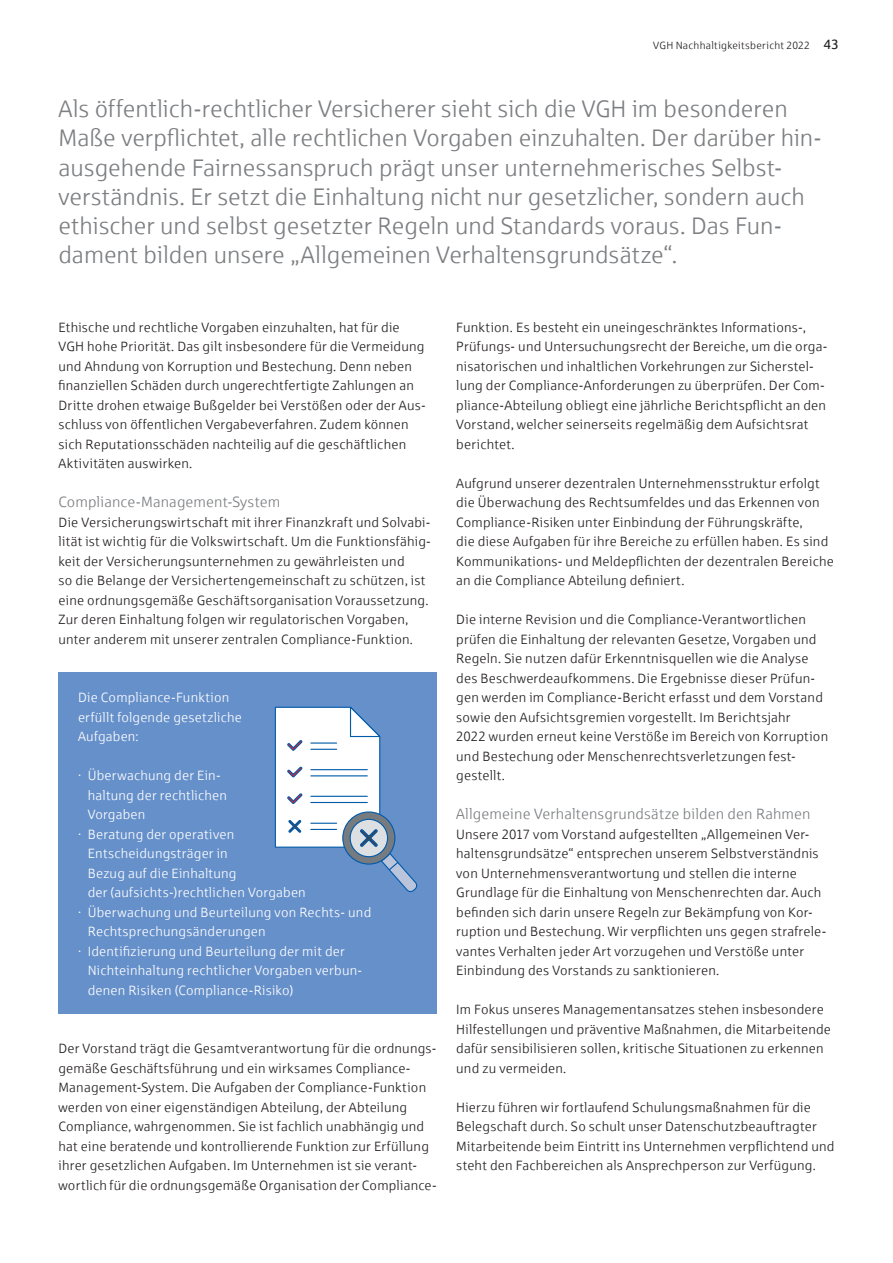
<style>
.page{position:relative;width:893px;height:1263px;background:#fff}
.page>*{position:absolute;margin:0;border:0;box-sizing:border-box;transform-origin:0 0}
.teaser{font:24px/29.2px "Sparkasse Lt";color:#7c7e81}
.subline{font:15px "Sparkasse Lt";letter-spacing:.01em;color:#7c7e81}
.copy{font:13.5px/19.5px "Sparkasse Lt";letter-spacing:.015em;color:#231f20}
.copy-2{font:13.5px/19.5px "Sparkasse Lt";letter-spacing:.015em;color:#fff}
.t1{font:10.5px "Sparkasse Lt";letter-spacing:.025em;color:#231f20}
.s1{font-family:"Sparkasse Rg";font-size:13.5px}
</style>
<div class="page">
<div style="left:58px;top:673px;width:379px;height:341px;background:#6690ca"></div>
<svg style="left:274px;top:706px;width:144px;height:186px"></svg>
<p class="t1" style="left:653px;top:39px;width:187px">VGH Nachhaltigkeitsbericht 2022 <span class="s1">43</span></p>
<p class="teaser" style="left:58px;top:94px;width:765px">Als öffentlich-rechtlicher Versicherer sieht sich die VGH im besonderen Maße verpflichtet, alle rechtlichen Vorgaben einzuhalten. Der darüber hin&shy;ausgehende Fairnessanspruch prägt unser unternehmerisches Selbst&shy;verständnis. Er setzt die Einhaltung nicht nur gesetzlicher, sondern auch ethischer und selbst gesetzter Regeln und Standards voraus. Das Fun&shy;dament bilden unsere „Allgemeinen Verhaltensgrundsätze“.</p>
<p class="copy" style="left:58px;top:317px;width:369px">Ethische und rechtliche Vorgaben einzuhalten, hat für die VGH hohe Priorität. Das gilt insbesondere für die Vermeidung und Ahndung von Korruption und Bestechung. Denn neben finanziellen Schäden durch ungerechtfertigte Zahlungen an Dritte drohen etwaige Bußgelder bei Verstößen oder der Aus&shy;schluss von öffentlichen Vergabeverfahren. Zudem können sich Reputationsschäden nachteilig auf die geschäftlichen Aktivitäten auswirken.</p>
<p class="subline" style="left:58px;top:493px;width:223px">Compliance-Management-System</p>
<p class="copy" style="left:58px;top:512px;width:374px">Die Versicherungswirtschaft mit ihrer Finanzkraft und Solvabi&shy;lität ist wichtig für die Volkswirtschaft. Um die Funktionsfähig&shy;keit der Versicherungsunternehmen zu gewährleisten und<br>so die Belange der Versichertengemeinschaft zu schützen, ist eine ordnungsgemäße Geschäftsorganisation Voraussetzung.<br>Zur deren Einhaltung folgen wir regulatorischen Vorgaben, unter anderem mit unserer zentralen Compliance-Funktion.</p>
<p class="copy-2" style="left:78px;top:687px;width:165px">Die Compliance-Funktion erfüllt folgende gesetzliche</p>
<p class="copy-2" style="left:78px;top:726px;width:62px">Aufgaben:</p>
<p class="copy-2" style="left:88px;top:765px;width:141px;text-indent:-10px">· Überwachung der Ein&shy;haltung der rechtlichen<br>Vorgaben</p>
<p class="copy-2" style="left:88px;top:824px;width:220px;text-indent:-10px">· Beratung der operativen<br>Entscheidungsträger in<br>Bezug auf die Einhaltung<br>der (aufsichts-)rechtlichen Vorgaben</p>
<p class="copy-2" style="left:88px;top:902px;width:285px;text-indent:-10px">· Überwachung und Beurteilung von Rechts- und<br>Rechtsprechungsänderungen</p>
<p class="copy-2" style="left:88px;top:941px;width:276px;text-indent:-10px">· Identifizierung und Beurteilung der mit der<br>Nichteinhaltung rechtlicher Vorgaben verbun&shy;denen Risiken (Compliance-Risiko)</p>
<p class="copy" style="left:58px;top:1038px;width:380px">Der Vorstand trägt die Gesamtverantwortung für die ordnungs&shy;gemäße Geschäftsführung und ein wirksames Compliance-Management-System. Die Aufgaben der Compliance-Funktion werden von einer eigenständigen Abteilung, der Abteilung Compliance, wahrgenommen. Sie ist fachlich unabhängig und hat eine beratende und kontrollierende Funktion zur Erfüllung ihrer gesetzlichen Aufgaben. Im Unternehmen ist sie verant&shy;wortlich für die ordnungsgemäße Organisation der Compliance-</p>
<p class="copy" style="left:456px;top:317px;width:373px">Funktion. Es besteht ein uneingeschränktes Informations-, Prüfungs- und Untersuchungsrecht der Bereiche, um die orga&shy;nisatorischen und inhaltlichen Vorkehrungen zur Sicherstel&shy;lung der Compliance-Anforderungen zu überprüfen. Der Com&shy;pliance-Abteilung obliegt eine jährliche Berichtspflicht an den Vorstand, welcher seinerseits regelmäßig dem Aufsichtsrat berichtet.</p>
<p class="copy" style="left:456px;top:473px;width:379px">Aufgrund unserer dezentralen Unternehmensstruktur erfolgt die Überwachung des Rechtsumfeldes und das Erkennen von Compliance-Risiken unter Einbindung der Führungskräfte,<br>die diese Aufgaben für ihre Bereiche zu erfüllen haben. Es sind Kommunikations- und Meldepflichten der dezentralen Bereiche an die Compliance Abteilung definiert.</p>
<p class="copy" style="left:456px;top:609px;width:373px">Die interne Revision und die Compliance-Verantwortlichen prüfen die Einhaltung der relevanten Gesetze, Vorgaben und Regeln. Sie nutzen dafür Erkenntnisquellen wie die Analyse des Beschwerdeaufkommens. Die Ergebnisse dieser Prüfun&shy;gen werden im Compliance-Bericht erfasst und dem Vorstand sowie den Aufsichtsgremien vorgestellt. Im Berichtsjahr<br>2022 wurden erneut keine Verstöße im Bereich von Korruption und Bestechung oder Menschenrechtsverletzungen fest&shy;gestellt.</p>
<p class="subline" style="left:456px;top:805px;width:356px">Allgemeine Verhaltensgrundsätze bilden den Rahmen</p>
<p class="copy" style="left:456px;top:824px;width:372px">Unsere 2017 vom Vorstand aufgestellten „Allgemeinen Ver&shy;haltensgrundsätze“ entsprechen unserem Selbstverständnis von Unternehmensverantwortung und stellen die interne Grundlage für die Einhaltung von Menschenrechten dar. Auch befinden sich darin unsere Regeln zur Bekämpfung von Kor&shy;ruption und Bestechung. Wir verpflichten uns gegen strafrele&shy;vantes Verhalten jeder Art vorzugehen und Verstöße unter Einbindung des Vorstands zu sanktionieren.</p>
<p class="copy" style="left:456px;top:999px;width:376px">Im Fokus unseres Managementansatzes stehen insbesondere Hilfestellungen und präventive Maßnahmen, die Mitarbeitende dafür sensibilisieren sollen, kritische Situationen zu erkennen und zu vermeiden.</p>
<p class="copy" style="left:456px;top:1097px;width:380px">Hierzu führen wir fortlaufend Schulungsmaßnahmen für die Belegschaft durch. So schult unser Datenschutzbeauftragter Mitarbeitende beim Eintritt ins Unternehmen verpflichtend und steht den Fachbereichen als Ansprechperson zur Verfügung.</p>
</div>
